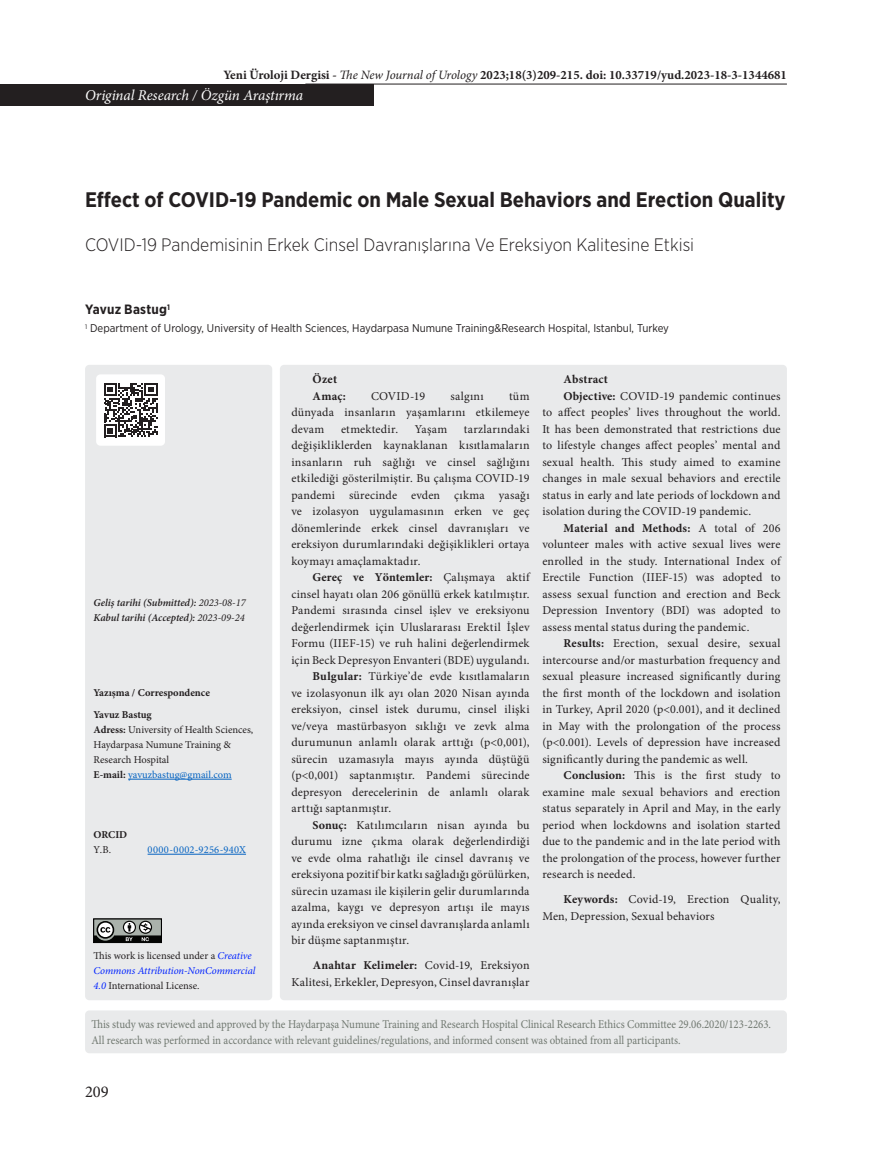
<style>
.page{position:relative;width:872px;height:1170px;background:#fff}
.page>*{position:absolute;margin:0;border:0;box-sizing:border-box;transform-origin:0 0}
.t1{font:700 21px "Gotham Narrow";color:#231f20}
.t2{font:300 18px "Gotham Narrow";color:#231f20}
.t3{font:16.5px "Minion Pro";color:#231f20}
.t4{font:italic 15px "Minion Pro";letter-spacing:-.01em;color:#fff}
.t5{font:700 13.5px "Gotham Narrow";letter-spacing:.015em;color:#231f20}
.t6{font:700 12.75px "Minion Pro";color:#231f20}
.t7{font:12px/16.5px "Minion Pro";letter-spacing:.015em;color:#231f20;text-align:justify}
.t8{font:12px/16.5px "Minion Pro";letter-spacing:-.005em;color:#717971;scale:.91 1}
.t9{font:700 12px/16.5px "Minion Pro";letter-spacing:.01em;color:#231f20}
.t10{font:11.25px "Gotham Narrow";color:#231f20}
.t11{font:10.5px/15px "Minion Pro";color:#231f20}
.t12{font:italic 600 10.5px/15px "Minion Pro";letter-spacing:-.01em;color:#231f20}
.t13{font:700 10.5px/21.6px "Minion Pro";color:#231f20}
.t14{font:10.5px "Minion Pro";letter-spacing:.025em;color:#0563c1}
.s1{font-weight:400;font-style:italic}
.s2{font-weight:700}
.s3{font-weight:400}
.s4{color:#0563c1}
.s5{font-style:italic;color:#02f}
</style>
<div class="page">
<div style="left:0;top:84px;width:373px;height:21px;background:#231f20"></div>
<hr style="left:305px;top:84px;width:482px;height:1px;background:#231f20">
<div style="left:85px;top:1010px;width:702px;height:43px;background:#e9eaeb;border-radius:4px"></div>
<div style="left:85px;top:365px;width:187px;height:635px;background:#e9eaeb;border-radius:4px"></div>
<div style="left:280px;top:365px;width:507px;height:635px;background:#e9eaeb;border-radius:4px"></div>
<hr style="left:128px;top:778px;width:104px;height:1px;background:#0563c1">
<hr style="left:148px;top:853px;width:98px;height:1px;background:#0563c1">
<div style="left:96px;top:374px;width:69px;height:71px;background:#fff;border-radius:4px"></div>
<svg style="left:104px;top:383px;width:54px;height:54px"></svg>
<svg style="left:94px;top:920px;width:68px;height:24px"></svg>
<div style="left:93px;top:918px;width:69px;height:24px;border:1px solid #000"></div>
<p class="t6" style="left:223px;top:66px;width:565px">Yeni Üroloji Dergisi - <span class="s1">The New Journal of Urology</span> 2023;18(3)209-215. doi: 10.33719/yud.2023-18-3-1344681</p>
<p class="t4" style="left:85px;top:85px;width:220px">Original Research / Özgün Araştırma</p>
<h1 class="t1" style="left:85px;top:186px;width:702px">Effect of COVID-19 Pandemic on Male Sexual Behaviors and Erection Quality</h1>
<h2 class="t2" style="left:85px;top:234px;width:610px">COVID-19 Pandemisinin Erkek Cinsel Davranışlarına Ve Ereksiyon Kalitesine Etkisi</h2>
<p class="t5" style="left:85px;top:301px;width:86px">Yavuz Bastug<sup>1</sup></p>
<p class="t10" style="left:85px;top:321px;width:585px"><sup>1</sup> Department of Urology, University of Health Sciences, Haydarpasa Numune Training&amp;Research Hospital, Istanbul, Turkey</p>
<p class="t9" style="left:313px;top:371px;width:35px">Özet<br>Amaç:</p>
<p class="t9" style="left:563px;top:371px;width:46px">Abstract</p>
<p class="t7" style="left:563px;top:387px;width:218px"><span class="s2">Objective:</span> COVID-19 pandemic continues</p>
<p class="t7" style="left:542px;top:404px;width:240px">to affect peoples’ lives throughout the world.</p>
<p class="t7" style="left:542px;top:420px;width:240px">It has been demonstrated that restrictions due</p>
<p class="t7" style="left:542px;top:437px;width:240px">to lifestyle changes affect peoples’ mental and</p>
<p class="t7" style="left:542px;top:453px;width:240px">sexual health. This study aimed to examine</p>
<p class="t7" style="left:542px;top:470px;width:240px">changes in male sexual behaviors and erectile</p>
<p class="t7" style="left:542px;top:486px;width:240px">status in early and late periods of lockdown and</p>
<p class="t7" style="left:542px;top:503px;width:210px">isolation during the COVID-19 pandemic.</p>
<p class="t9" style="left:563px;top:519px;width:218px">Material and Methods: <span class="s3">A total of 206</span></p>
<p class="t7" style="left:542px;top:536px;width:240px">volunteer males with active sexual lives were</p>
<p class="t7" style="left:542px;top:552px;width:240px">enrolled in the study. International Index of</p>
<p class="t7" style="left:542px;top:569px;width:240px">Erectile Function (IIEF-15) was adopted to</p>
<p class="t7" style="left:542px;top:585px;width:240px">assess sexual function and erection and Beck</p>
<p class="t7" style="left:542px;top:602px;width:240px">Depression Inventory (BDI) was adopted to</p>
<p class="t7" style="left:542px;top:618px;width:208px">assess mental status during the pandemic.</p>
<p class="t7" style="left:563px;top:635px;width:218px"><span class="s2">Results:</span> Erection, sexual desire, sexual</p>
<p class="t7" style="left:542px;top:651px;width:240px">intercourse and/or masturbation frequency and</p>
<p class="t7" style="left:542px;top:668px;width:240px">sexual pleasure increased significantly during</p>
<p class="t7" style="left:542px;top:684px;width:240px">the first month of the lockdown and isolation</p>
<p class="t7" style="left:542px;top:701px;width:240px">in Turkey, April 2020 (p&lt;0.001), and it declined</p>
<p class="t7" style="left:542px;top:717px;width:240px">in May with the prolongation of the process</p>
<p class="t7" style="left:542px;top:734px;width:240px">(p&lt;0.001). Levels of depression have increased</p>
<p class="t7" style="left:542px;top:750px;width:207px">significantly during the pandemic as well.</p>
<p class="t7" style="left:563px;top:767px;width:218px"><span class="s2">Conclusion:</span> This is the first study to</p>
<p class="t7" style="left:542px;top:783px;width:240px">examine male sexual behaviors and erection</p>
<p class="t7" style="left:542px;top:800px;width:240px">status separately in April and May, in the early</p>
<p class="t7" style="left:542px;top:816px;width:240px">period when lockdowns and isolation started</p>
<p class="t7" style="left:542px;top:833px;width:240px">due to the pandemic and in the late period with</p>
<p class="t7" style="left:542px;top:849px;width:240px">the prolongation of the process, however further</p>
<p class="t7" style="left:542px;top:866px;width:95px">research is needed.</p>
<p class="t7" style="left:542px;top:891px;width:240px;text-indent:21px"><span class="s2">Keywords:</span> Covid-19, Erection Quality,<br>Men, Depression, Sexual behaviors</p>
<p class="t7" style="left:371px;top:387px;width:56px">COVID-19</p>
<p class="t7" style="left:450px;top:387px;width:35px">salgını</p>
<p class="t7" style="left:291px;top:387px;width:240px;text-indent:218px">tüm dünyada insanların yaşamlarını etkilemeye devam</p>
<p class="t7" style="left:291px;top:420px;width:240px;text-indent:173px">tarzlarındaki değişikliklerden kaynaklanan kısıtlamaların insanların ruh sağlığı ve cinsel sağlığını etkilediği gösterilmiştir. Bu çalışma COVID-19 pandemi sürecinde evden çıkma yasağı ve izolasyon uygulamasının erken ve geç dönemlerinde erkek cinsel davranışları ve ereksiyon durumlarındaki değişiklikleri ortaya koymayı amaçlamaktadır.</p>
<p class="t9" style="left:313px;top:569px;width:218px">Gereç ve Yöntemler: <span class="s3">Çalışmaya aktif</span></p>
<p class="t7" style="left:291px;top:585px;width:240px">cinsel hayatı olan 206 gönüllü erkek katılmıştır.</p>
<p class="t7" style="left:291px;top:602px;width:240px">Pandemi sırasında cinsel işlev ve ereksiyonu</p>
<p class="t7" style="left:291px;top:618px;width:240px">değerlendirmek için Uluslararası Erektil İşlev</p>
<p class="t7" style="left:291px;top:635px;width:240px">Formu (IIEF-15) ve ruh halini değerlendirmek</p>
<p class="t7" style="left:291px;top:651px;width:240px">için Beck Depresyon Envanteri (BDE) uygulandı.</p>
<p class="t7" style="left:313px;top:668px;width:218px"><span class="s2">Bulgular:</span> Türkiye’de evde kısıtlamaların</p>
<p class="t7" style="left:291px;top:684px;width:240px">ve izolasyonun ilk ayı olan 2020 Nisan ayında</p>
<p class="t7" style="left:291px;top:701px;width:240px">ereksiyon, cinsel istek durumu, cinsel ilişki</p>
<p class="t7" style="left:291px;top:717px;width:240px">ve/veya mastürbasyon sıklığı ve zevk alma</p>
<p class="t7" style="left:291px;top:734px;width:240px">durumunun anlamlı olarak arttığı (p&lt;0,001),</p>
<p class="t7" style="left:291px;top:750px;width:240px">sürecin uzamasıyla mayıs ayında düştüğü</p>
<p class="t7" style="left:291px;top:767px;width:240px">(p&lt;0,001) saptanmıştır. Pandemi sürecinde</p>
<p class="t7" style="left:291px;top:783px;width:240px">depresyon derecelerinin de anlamlı olarak</p>
<p class="t7" style="left:291px;top:800px;width:101px">arttığı saptanmıştır.</p>
<p class="t7" style="left:313px;top:816px;width:218px"><span class="s2">Sonuç:</span> Katılımcıların nisan ayında bu</p>
<p class="t7" style="left:291px;top:833px;width:240px">durumu izne çıkma olarak değerlendirdiği</p>
<p class="t7" style="left:291px;top:849px;width:240px">ve evde olma rahatlığı ile cinsel davranış ve</p>
<p class="t7" style="left:291px;top:866px;width:240px">ereksiyona pozitif bir katkı sağladığı görülürken,</p>
<p class="t7" style="left:291px;top:882px;width:240px">sürecin uzaması ile kişilerin gelir durumlarında</p>
<p class="t7" style="left:291px;top:899px;width:240px">azalma, kaygı ve depresyon artışı ile mayıs</p>
<p class="t7" style="left:291px;top:915px;width:240px">ayında ereksiyon ve cinsel davranışlarda anlamlı</p>
<p class="t7" style="left:291px;top:932px;width:119px">bir düşme saptanmıştır.</p>
<p class="t7" style="left:291px;top:957px;width:240px;text-align:right"><span class="s2">Anahtar Kelimeler:</span> Covid-19, Ereksiyon<br>Kalitesi, Erkekler, Depresyon, Cinsel davranışlar</p>
<p class="t7" style="left:341px;top:420px;width:59px">etmektedir.</p>
<p class="t7" style="left:415px;top:420px;width:34px">Yaşam</p>
<p class="t12" style="left:94px;top:595px;width:154px">Geliş tarihi (Submitted): <span class="s3">2023-08-17<br></span>Kabul tarihi (Accepted): <span class="s3">2023-09-24</span></p>
<p class="t13" style="left:94px;top:682px;width:118px">Yazışma / Correspondence<br>Yavuz Bastug</p>
<p class="t11" style="left:94px;top:722px;width:161px"><span class="s2">Adress:</span> University of Health Sciences,<br>Haydarpasa Numune Training &amp;<br>Research Hospital<br><span class="s2">E-mail:</span> <span class="s4">yavuzbastug@gmail.com</span></p>
<p class="t13" style="left:94px;top:823px;width:35px">ORCID</p>
<p class="t11" style="left:94px;top:842px;width:19px">Y.B.</p>
<p class="t14" style="left:148px;top:842px;width:100px">0000-0002-9256-940X</p>
<p class="t11" style="left:94px;top:948px;width:163px">This work is licensed under a <span class="s5">Creative<br>Commons Attribution-NonCommercial<br>4.0</span> International License.</p>
<p class="t8" style="left:91px;top:1015px;width:748px">This study was reviewed and approved by the Haydarpaşa Numune Training and Research Hospital Clinical Research Ethics Committee 29.06.2020/123-2263.<br>All research was performed in accordance with relevant guidelines/regulations, and informed consent was obtained from all participants.</p>
<h3 class="t3" style="left:85px;top:1080px;width:25px">209</h3>
</div>
